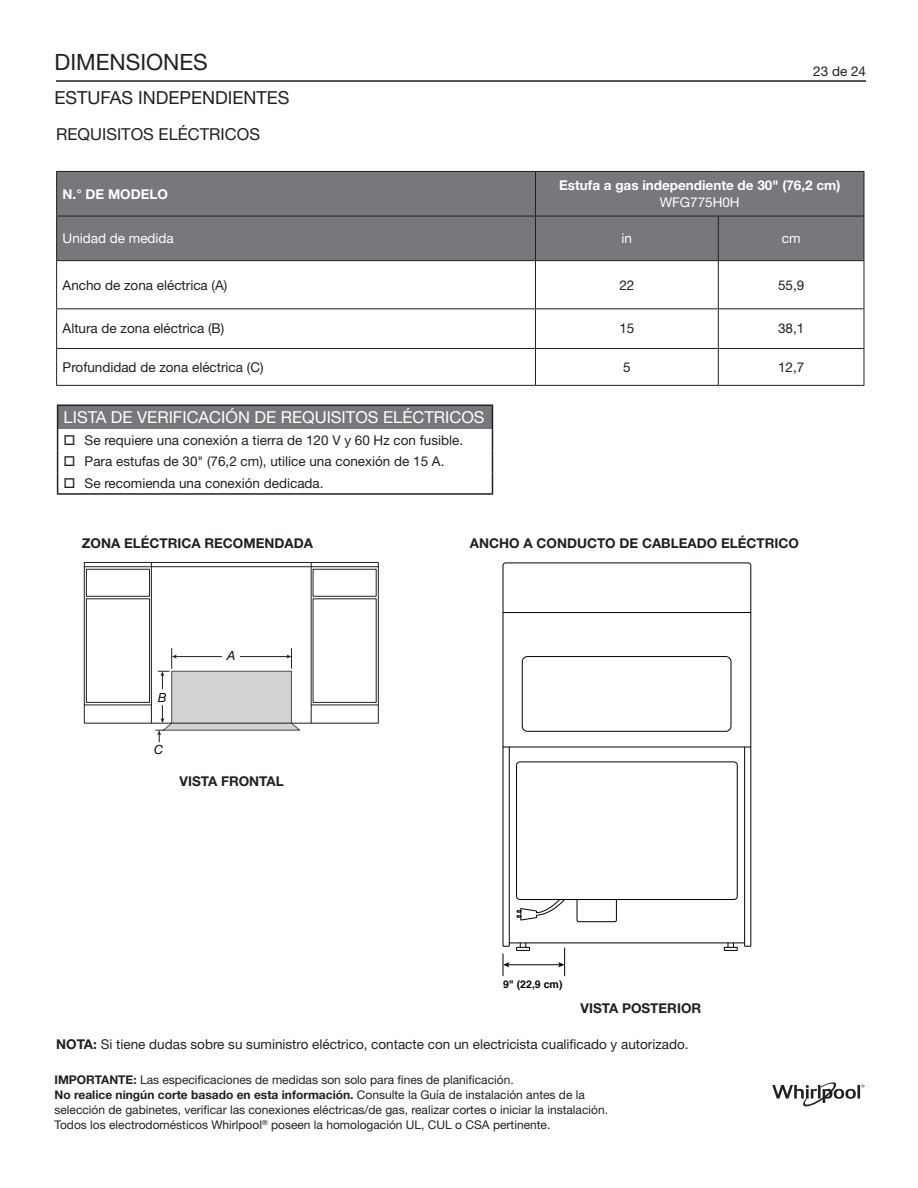
<style>
.page{position:relative;width:918px;height:1188px;background:#fff}
.page>*{position:absolute;margin:0;border:0;box-sizing:border-box;transform-origin:0 0}
.t1{font:22.5px "Helvetica Neue LT Std";color:#231f20}
.t2{font:18px "Helvetica Neue LT Std";color:#231f20}
.t3{font:16.5px "Helvetica Neue LT Std";color:#fff}
.t4{font:16.5px "Helvetica Neue LT Std";color:#231f20}
.t5{font:13.5px "Helvetica Neue LT Std";color:#231f20}
.t6{font:700 13.5px "Helvetica Neue LT Std";color:#231f20}
.t7{font:700 13.5px "Helvetica Neue LT Std";color:#fff}
.t8{font:13.5px "Helvetica Neue LT Std";color:#fff}
.t9{font:italic 12.75px "Neue Helvetica BQ";color:#050504}
.t10{font:12px/15px "Helvetica Neue LT Std";color:#231f20}
.t11{font:700 10.5px "Helvetica";color:#040503}
.s1{font-weight:700}
</style>
<div class="page">
<hr style="left:56px;top:80px;width:810px;height:2px;background:#231f20">
<svg style="left:772px;top:1082px;width:93px;height:24px"></svg>
<div style="left:57px;top:172px;width:807px;height:88px;background:#76787b"></div>
<hr style="left:535px;top:261px;width:1px;height:47px;background:#231f20">
<hr style="left:718px;top:261px;width:1px;height:47px;background:#231f20">
<hr style="left:864px;top:261px;width:1px;height:47px;background:#231f20">
<hr style="left:56px;top:308px;width:479px;height:1px;background:#231f20">
<hr style="left:535px;top:308px;width:183px;height:1px;background:#231f20">
<hr style="left:535px;top:309px;width:1px;height:39px;background:#231f20">
<hr style="left:718px;top:308px;width:146px;height:1px;background:#231f20">
<hr style="left:718px;top:309px;width:1px;height:39px;background:#231f20">
<hr style="left:864px;top:309px;width:1px;height:39px;background:#231f20">
<hr style="left:56px;top:348px;width:479px;height:1px;background:#231f20">
<hr style="left:535px;top:348px;width:183px;height:1px;background:#231f20">
<hr style="left:535px;top:349px;width:1px;height:36px;background:#231f20">
<hr style="left:718px;top:348px;width:146px;height:1px;background:#231f20">
<hr style="left:718px;top:349px;width:1px;height:36px;background:#231f20">
<hr style="left:864px;top:349px;width:1px;height:36px;background:#231f20">
<hr style="left:535px;top:385px;width:183px;height:1px;background:#231f20">
<hr style="left:718px;top:385px;width:146px;height:1px;background:#231f20">
<hr style="left:864px;top:172px;width:1px;height:44px;background:#231f20">
<hr style="left:56px;top:216px;width:479px;height:1px;background:#231f20">
<hr style="left:535px;top:216px;width:183px;height:1px;background:#231f20">
<hr style="left:718px;top:216px;width:146px;height:1px;background:#231f20">
<hr style="left:535px;top:171px;width:183px;height:1px;background:#231f20">
<hr style="left:718px;top:171px;width:146px;height:1px;background:#231f20">
<hr style="left:718px;top:216px;width:1px;height:44px;background:#231f20">
<hr style="left:864px;top:216px;width:1px;height:44px;background:#231f20">
<hr style="left:535px;top:260px;width:183px;height:1px;background:#231f20">
<hr style="left:718px;top:260px;width:146px;height:1px;background:#231f20">
<hr style="left:56px;top:261px;width:1px;height:47px;background:#231f20">
<hr style="left:56px;top:309px;width:1px;height:39px;background:#231f20">
<hr style="left:56px;top:349px;width:1px;height:36px;background:#231f20">
<hr style="left:56px;top:385px;width:479px;height:1px;background:#231f20">
<hr style="left:56px;top:171px;width:479px;height:1px;background:#231f20">
<hr style="left:56px;top:172px;width:1px;height:44px;background:#231f20">
<hr style="left:535px;top:172px;width:1px;height:44px;background:#231f20">
<hr style="left:56px;top:216px;width:1px;height:44px;background:#231f20">
<hr style="left:535px;top:216px;width:1px;height:44px;background:#231f20">
<hr style="left:56px;top:260px;width:479px;height:1px;background:#231f20">
<div style="left:58px;top:405px;width:434px;height:24px;background:#76787b"></div>
<hr style="left:57px;top:404px;width:436px;height:2px;background:#231f20">
<svg style="left:57px;top:406px;width:1px;height:87px"></svg>
<svg style="left:492px;top:406px;width:1px;height:87px"></svg>
<hr style="left:57px;top:493px;width:436px;height:2px;background:#231f20">
<div style="left:84px;top:562px;width:295px;height:5px;border:1px solid #231f20"></div>
<div style="left:84px;top:566px;width:295px;height:158px;border:1px solid #231f20"></div>
<hr style="left:151px;top:562px;width:1px;height:161px;background:#231f20">
<div style="left:86px;top:569px;width:64px;height:28px;border:1px solid #231f20"></div>
<div style="left:86px;top:598px;width:64px;height:105px;border:1px solid #231f20"></div>
<hr style="left:84px;top:705px;width:67px;height:1px;background:#231f20">
<hr style="left:311px;top:562px;width:1px;height:161px;background:#231f20">
<div style="left:313px;top:569px;width:64px;height:28px;border:1px solid #231f20"></div>
<hr style="left:311px;top:705px;width:67px;height:1px;background:#231f20">
<svg style="left:156px;top:649px;width:144px;height:93px"></svg>
<svg style="left:502px;top:562px;width:249px;height:385px"></svg>
<div style="left:522px;top:656px;width:209px;height:76px;border:1px solid #040503;border-radius:5px"></div>
<div style="left:516px;top:762px;width:222px;height:138px;border:1px solid #040503;border-radius:3px"></div>
<hr style="left:509px;top:943px;width:236px;height:1px;background:#040503">
<div style="left:516px;top:947px;width:14px;height:4px;border:1px solid #040503"></div>
<svg style="left:520px;top:943px;width:6px;height:4px"></svg>
<div style="left:724px;top:947px;width:14px;height:4px;border:1px solid #040503"></div>
<svg style="left:728px;top:943px;width:6px;height:4px"></svg>
<svg style="left:576px;top:899px;width:41px;height:23px"></svg>
<svg style="left:517px;top:899px;width:49px;height:22px"></svg>
<hr style="left:508px;top:964px;width:52px;height:1px;background:#040503">
<svg style="left:503px;top:954px;width:7px;height:22px"></svg>
<svg style="left:558px;top:948px;width:7px;height:28px"></svg>
<h1 class="t1" style="left:55px;top:48px;width:155px">DIMENSIONES</h1>
<h2 class="t2" style="left:55px;top:87px;width:236px">ESTUFAS INDEPENDIENTES</h2>
<p class="t4" style="left:56px;top:124px;width:205px">REQUISITOS ELÉCTRICOS</p>
<p class="t7" style="left:63px;top:185px;width:107px">N.° DE MODELO</p>
<p class="t5" style="left:813px;top:64px;width:54px">23 de 24</p>
<p class="t7" style="left:559px;top:177px;width:283px">Estufa a gas independiente de 30" (76,2 cm)</p>
<p class="t8" style="left:660px;top:194px;width:82px">WFG775H0H</p>
<p class="t8" style="left:63px;top:230px;width:113px">Unidad de medida</p>
<p class="t8" style="left:622px;top:230px;width:12px">in</p>
<p class="t8" style="left:782px;top:230px;width:20px">cm</p>
<p class="t5" style="left:63px;top:277px;width:166px">Ancho de zona eléctrica (A)</p>
<p class="t5" style="left:619px;top:277px;width:17px">22</p>
<p class="t5" style="left:778px;top:277px;width:28px">55,9</p>
<p class="t5" style="left:63px;top:321px;width:163px">Altura de zona eléctrica (B)</p>
<p class="t5" style="left:619px;top:321px;width:17px">15</p>
<p class="t5" style="left:778px;top:321px;width:28px">38,1</p>
<p class="t5" style="left:63px;top:359px;width:203px">Profundidad de zona eléctrica (C)</p>
<p class="t5" style="left:623px;top:359px;width:9px">5</p>
<p class="t5" style="left:778px;top:359px;width:28px">12,7</p>
<p class="t3" style="left:64px;top:407px;width:423px">LISTA DE VERIFICACIÓN DE REQUISITOS ELÉCTRICOS</p>
<p class="t5" style="left:64px;top:432px;width:401px">□ Se requiere una conexión a tierra de 120 V y 60 Hz con fusible.</p>
<p class="t5" style="left:64px;top:453px;width:382px">□ Para estufas de 30" (76,2 cm), utilice una conexión de 15 A.</p>
<p class="t5" style="left:64px;top:475px;width:262px">□ Se recomienda una conexión dedicada.</p>
<p class="t6" style="left:82px;top:534px;width:233px">ZONA ELÉCTRICA RECOMENDADA</p>
<p class="t9" style="left:158px;top:689px;width:10px">B</p>
<p class="t9" style="left:227px;top:648px;width:10px">A</p>
<p class="t9" style="left:154px;top:741px;width:10px">C</p>
<p class="t6" style="left:180px;top:773px;width:106px">VISTA FRONTAL</p>
<p class="t6" style="left:470px;top:534px;width:331px">ANCHO A CONDUCTO DE CABLEADO ELÉCTRICO</p>
<p class="t11" style="left:503px;top:976px;width:61px">9" (22,9 cm)</p>
<p class="t6" style="left:581px;top:1000px;width:122px">VISTA POSTERIOR</p>
<p class="t5" style="left:56px;top:1036px;width:634px"><span class="s1">NOTA:</span> Si tiene dudas sobre su suministro eléctrico, contacte con un electricista cualificado y autorizado.</p>
<p class="t10" style="left:55px;top:1072px;width:555px"><span class="s1">IMPORTANTE:</span> Las especificaciones de medidas son solo para fines de planificación.<br><span class="s1">No realice ningún corte basado en esta información.</span> Consulte la Guía de instalación antes de la selección de gabinetes, verificar las conexiones eléctricas/de gas, realizar cortes o iniciar la instalación.<br>Todos los electrodomésticos Whirlpool<sup>®</sup> poseen la homologación UL, CUL o CSA pertinente.</p>
</div>
